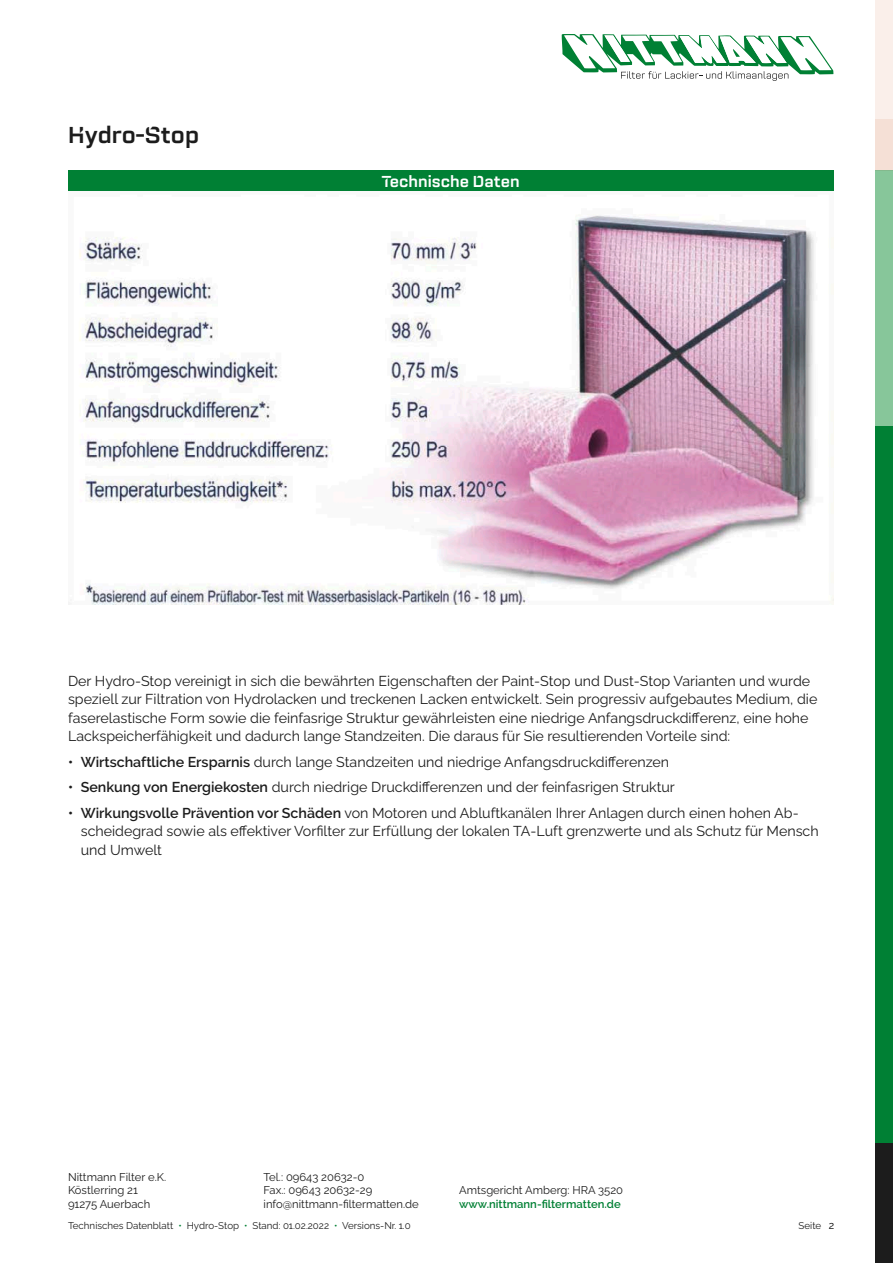
<style>
.page{position:relative;width:893px;height:1263px;background:#fff}
.page>*{position:absolute;margin:0;border:0;box-sizing:border-box;transform-origin:0 0}
.t1{font:600 24px "Rouben";color:#1c1c1c}
.t2{font:600 16.5px "Rouben";color:#fff}
.t3{font:14.25px/18.5px "Raleway";color:#1c1c1c}
.t4{font:11.25px/13.5px "Raleway";color:#1c1c1c}
.t5{font:600 11.25px "Raleway";color:#008034}
.t6{font:9.75px "Raleway";color:#1c1c1c}
.s1{font-weight:600}
.s2{color:#008034}
.s3{font-size:10.5px;color:#000}
</style>
<div class="page">
<div style="left:876px;top:0;width:17px;height:170px;background:#faefea"></div>
<div style="left:876px;top:425px;width:17px;height:736px;background:#008034"></div>
<div style="left:876px;top:170px;width:17px;height:255px;background:#87c69a"></div>
<div style="left:876px;top:1144px;width:17px;height:119px;background:#1c1c1c"></div>
<div style="left:876px;top:119px;width:17px;height:51px;background:#f5e0d6"></div>
<svg style="left:562px;top:34px;width:271px;height:47px"></svg>
<div style="left:68px;top:170px;width:765px;height:21px;background:#008034"></div>
<img style="left:68px;top:214px;width:765px;height:390px">
<h1 class="t1" style="left:68px;top:119px;width:133px">Hydro-Stop</h1>
<p class="t2" style="left:382px;top:170px;width:139px">Technische Daten</p>
<p class="t3" style="left:68px;top:670px;width:751px">Der Hydro-Stop vereinigt in sich die bewährten Eigenschaften der Paint-Stop und Dust-Stop Varianten und wurde speziell zur Filtration von Hydrolacken und treckenen Lacken entwickelt. Sein progressiv aufgebautes Medium, die faserelastische Form sowie die feinfasrige Struktur gewährleisten eine niedrige Anfangsdruckdifferenz, eine hohe Lackspeicherfähigkeit und dadurch lange Standzeiten. Die daraus für Sie resultierenden Vorteile sind:</p>
<p class="t3" style="left:68px;top:751px;width:603px"><span class="s1">• Wirtschaftliche Ersparnis</span> durch lange Standzeiten und niedrige Anfangsdruckdifferenzen</p>
<p class="t3" style="left:68px;top:776px;width:608px"><span class="s1">• Senkung von Energiekosten</span> durch niedrige Druckdifferenzen und der feinfasrigen Struktur</p>
<p class="t3" style="left:81px;top:802px;width:739px;text-indent:-13px"><span class="s1">• Wirkungsvolle Prävention vor Schäden</span> von Motoren und Abluftkanälen Ihrer Anlagen durch einen hohen Ab&shy;scheidegrad sowie als effektiver Vorfilter zur Erfüllung der lokalen TA-Luft grenzwerte und als Schutz für Mensch und Umwelt</p>
<p class="t4" style="left:68px;top:1169px;width:100px">Nittmann Filter e.K.<br>Köstlerring 21<br>91275 Auerbach</p>
<p class="t4" style="left:264px;top:1169px;width:157px">Tel.: 09643 20632-0<br>Fax.: 09643 20632-29 info@nittmann-filtermatten.de</p>
<p class="t6" style="left:68px;top:1217px;width:344px">Technisches Datenblatt <span class="s2">•</span> Hydro-Stop <span class="s2">•</span> Stand: 01.02.2022 <span class="s2">•</span> Versions-Nr. 1.0</p>
<p class="t4" style="left:459px;top:1182px;width:165px">Amtsgericht Amberg: HRA 3520</p>
<p class="t5" style="left:459px;top:1197px;width:163px">www.nittmann-filtermatten.de</p>
<p class="t6" style="left:799px;top:1218px;width:37px">Seite <span class="s3">2</span></p>
</div>
